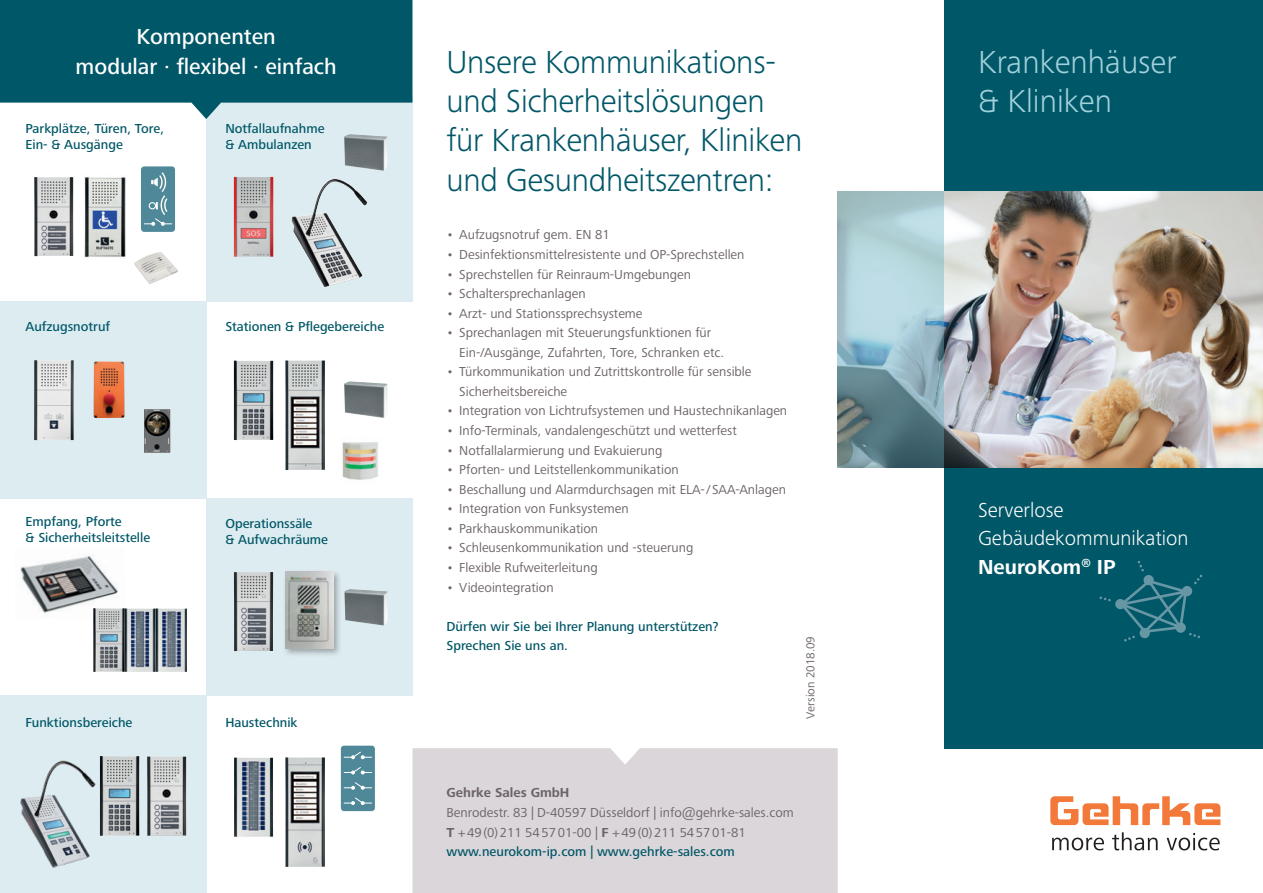
<style>
.page{position:relative;width:1263px;height:893px;background:#fff}
.page>*{position:absolute;margin:0;border:0;box-sizing:border-box;transform-origin:0 0}
.geh_fließtext{font:300 33px/39.2px "Frutiger Next Pro";letter-spacing:-.01em;color:#005767}
.geh_fließtext-2{font:300 33px/39.2px "Frutiger Next Pro";color:#a1d1dc}
.t1{font:500 22.5px/30px "Frutiger Next Pro";color:#fff;text-align:center}
.t2{font:300 21px/28.5px "Frutiger Next Pro";color:#fff}
.geh_fließtext-3{font:13.5px/19.5px "Frutiger Next Pro";color:#6c6369}
.geh_fließtext-4{font:500 13.5px/16.2px "Frutiger Next Pro";color:#005767}
.geh_fließtext-5{font:700 13.5px "Frutiger Next Pro";color:#6c6369}
.t3{font:12px "Frutiger Next Pro";color:#6c6369}
.s1{font-weight:700}
</style>
<div class="page">
<img style="left:20px;top:556px;width:98px;height:57px">
<div style="left:206px;top:95px;width:206px;height:206px;background:#ddecf1"></div>
<div style="left:412px;top:748px;width:426px;height:145px;background:#dbd6da"></div>
<div style="left:944px;top:0;width:319px;height:748px;background:#005767"></div>
<svg style="left:1050px;top:796px;width:170px;height:29px"></svg>
<svg style="left:1052px;top:832px;width:168px;height:18px"></svg>
<img style="left:944px;top:191px;width:319px;height:277px">
<svg style="left:838px;top:191px;width:106px;height:277px;background:#90b1b9"></svg>
<svg style="left:0;top:0;width:412px;height:119px;background:#1f6c7a"></svg>
<div style="left:0;top:696px;width:206px;height:197px;background:#ddecf1"></div>
<div style="left:206px;top:499px;width:206px;height:197px;background:#ddecf1"></div>
<div style="left:0;top:301px;width:206px;height:198px;background:#ddecf1"></div>
<img style="left:134px;top:252px;width:44px;height:32px">
<svg style="left:141px;top:166px;width:34px;height:66px;background:#6194a2"></svg>
<img style="left:344px;top:134px;width:43px;height:37px">
<img style="left:344px;top:381px;width:43px;height:37px">
<img style="left:344px;top:589px;width:44px;height:37px">
<img style="left:93px;top:361px;width:32px;height:57px">
<div style="left:283px;top:569px;width:59px;height:88px;background:#231f20;opacity:.35"></div>
<img style="left:285px;top:572px;width:48px;height:76px">
<img style="left:144px;top:409px;width:26px;height:44px">
<svg style="left:341px;top:746px;width:34px;height:65px;background:#5e92a1"></svg>
<svg style="left:1099px;top:561px;width:103px;height:81px"></svg>
<img style="left:34px;top:360px;width:40px;height:80px">
<img style="left:285px;top:360px;width:40px;height:110px">
<img style="left:234px;top:360px;width:39px;height:80px">
<img style="left:34px;top:177px;width:39px;height:79px">
<img style="left:234px;top:757px;width:39px;height:80px">
<img style="left:285px;top:757px;width:40px;height:110px">
<img style="left:147px;top:756px;width:39px;height:80px">
<img style="left:100px;top:756px;width:39px;height:80px">
<img style="left:234px;top:177px;width:39px;height:80px">
<img style="left:291px;top:179px;width:71px;height:108px">
<img style="left:93px;top:608px;width:94px;height:64px">
<img style="left:234px;top:572px;width:39px;height:79px">
<img style="left:84px;top:177px;width:42px;height:81px">
<img style="left:342px;top:442px;width:36px;height:38px">
<img style="left:20px;top:760px;width:76px;height:108px">
<p class="t1" style="left:76px;top:21px;width:263px">Komponenten<br>modular · flexibel · einfach</p>
<p class="geh_fließtext-4" style="left:26px;top:120px;width:140px">Parkplätze, Türen, Tore,<br>Ein- &amp; Ausgänge</p>
<p class="geh_fließtext-4" style="left:225px;top:120px;width:101px">Notfallaufnahme &amp; Ambulanzen</p>
<p class="geh_fließtext-4" style="left:26px;top:319px;width:86px">Aufzugsnotruf</p>
<p class="geh_fließtext-4" style="left:225px;top:319px;width:160px">Stationen &amp; Pflegebereiche</p>
<p class="geh_fließtext-4" style="left:26px;top:513px;width:126px">Empfang, Pforte<br>&amp; Sicherheitsleitstelle</p>
<p class="geh_fließtext-4" style="left:26px;top:714px;width:108px">Funktionsbereiche</p>
<p class="geh_fließtext-4" style="left:225px;top:515px;width:104px">Operationssäle<br>&amp; Aufwachräume</p>
<p class="geh_fließtext-4" style="left:225px;top:714px;width:74px">Haustechnik</p>
<p class="geh_fließtext" style="left:446px;top:43px;width:357px">Unsere Kommunikations&shy;und Sicherheitslösungen für Krankenhäuser, Kliniken und Gesundheitszentren:</p>
<p class="geh_fließtext-3" style="left:446px;top:225px;width:165px">• Aufzugsnotruf gem. EN 81</p>
<p class="geh_fließtext-3" style="left:446px;top:245px;width:299px">• Desinfektionsmittelresistente und OP-Sprechstellen</p>
<p class="geh_fließtext-3" style="left:446px;top:264px;width:246px">• Sprechstellen für Reinraum-Umgebungen</p>
<p class="geh_fließtext-3" style="left:446px;top:284px;width:141px">• Schaltersprechanlagen</p>
<p class="geh_fließtext-3" style="left:446px;top:303px;width:198px">• Arzt- und Stationssprechsysteme</p>
<p class="geh_fließtext-3" style="left:459px;top:323px;width:266px;text-indent:-13px">• Sprechanlagen mit Steuerungsfunktionen für<br>Ein-/Ausgänge, Zufahrten, Tore, Schranken etc.</p>
<p class="geh_fließtext-3" style="left:459px;top:362px;width:294px;text-indent:-13px">• Türkommunikation und Zutrittskontrolle für sensible<br>Sicherheitsbereiche</p>
<p class="geh_fließtext-3" style="left:446px;top:401px;width:342px">• Integration von Lichtrufsystemen und Haustechnikanlagen</p>
<p class="geh_fließtext-3" style="left:446px;top:421px;width:292px">• Info-Terminals, vandalengeschützt und wetterfest</p>
<p class="geh_fließtext-3" style="left:446px;top:440px;width:217px">• Notfallalarmierung und Evakuierung</p>
<p class="geh_fließtext-3" style="left:446px;top:460px;width:234px">• Pforten- und Leitstellenkommunikation</p>
<p class="geh_fließtext-3" style="left:446px;top:479px;width:341px">• Beschallung und Alarmdurchsagen mit ELA-/ SAA-Anlagen</p>
<p class="geh_fließtext-3" style="left:446px;top:499px;width:184px">• Integration von Funksystemen</p>
<p class="geh_fließtext-3" style="left:446px;top:519px;width:153px">• Parkhauskommunikation</p>
<p class="geh_fließtext-3" style="left:446px;top:538px;width:248px">• Schleusenkommunikation und -steuerung</p>
<p class="geh_fließtext-3" style="left:446px;top:558px;width:153px">• Flexible Rufweiterleitung</p>
<p class="geh_fließtext-3" style="left:446px;top:577px;width:109px">• Videointegration</p>
<p class="geh_fließtext-4" style="left:446px;top:616px;width:273px;line-height:19.5px">Dürfen wir Sie bei Ihrer Planung unterstützen?<br>Sprechen Sie uns an.</p>
<p class="t3" style="left:803px;top:719px;width:84px;rotate:-90deg">Version 2018.09</p>
<p class="geh_fließtext-5" style="left:446px;top:785px;width:124px">Gehrke Sales GmbH</p>
<p class="geh_fließtext-3" style="left:446px;top:803px;width:349px">Benrodestr. 83 | D-40597 Düsseldorf | info@gehrke-sales.com</p>
<p class="geh_fließtext-3" style="left:446px;top:822px;width:301px"><span class="s1">T</span> +49(0)211 545701-00 | <span class="s1">F</span> +49(0)211 545701-81</p>
<p class="geh_fließtext-4" style="left:446px;top:843px;width:290px">www.neurokom-ip.com | www.gehrke-sales.com</p>
<p class="geh_fließtext-2" style="left:978px;top:43px;width:200px">Krankenhäuser &amp; Kliniken</p>
<p class="t2" style="left:978px;top:496px;width:87px">Serverlose</p>
<p class="t2" style="left:978px;top:524px;width:212px">Gebäudekommunikation<br><span class="s1">NeuroKom</span><sup>®</sup> <span class="s1">IP</span></p>
</div>
